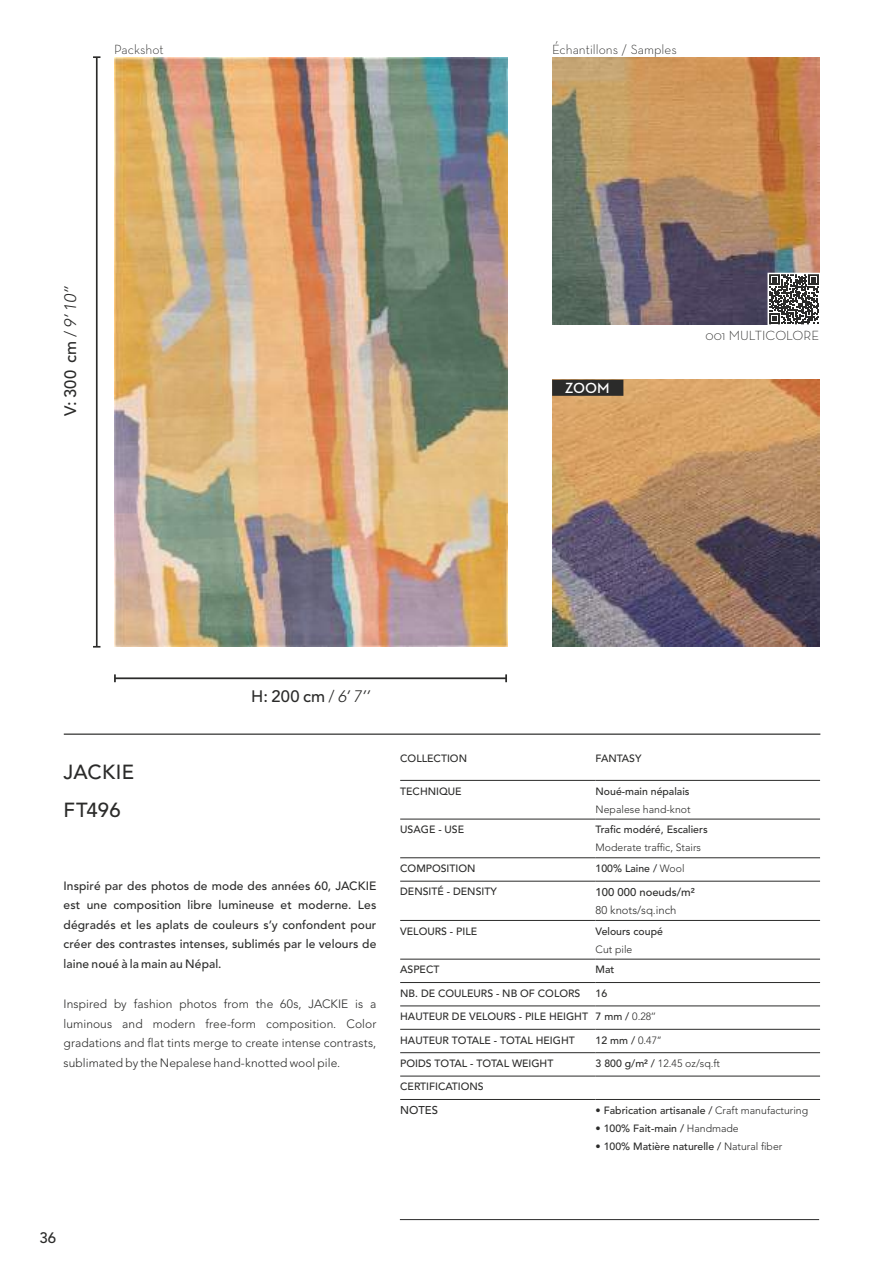
<style>
.page{position:relative;width:893px;height:1263px;background:#fff}
.page>*{position:absolute;margin:0;border:0;box-sizing:border-box;transform-origin:0 0}
.t1{font:500 20.25px/37.5px "Avenir LT Std";letter-spacing:.01em;color:#2b2b2a}
.t2{font:500 16.5px "Avenir LT Std";letter-spacing:.015em;color:#2b2b2a}
.t3{font:600 15px "Neutraface Text";color:#fff}
.t4{font:500 15px "Avenir LT Std";color:#2b2b2a}
.t5{font:300 13.5px "Neutraface Text";color:#2b2b2a}
.t6{font:500 12px/19.5px "Avenir LT Std";letter-spacing:.01em;color:#2b2b2a;text-align:justify}
.t7{font:300 12px/19.5px "Avenir LT Std";letter-spacing:.005em;color:#2b2b2a;text-align:justify}
.t8{font:500 11.25px "Avenir LT Std";color:#2b2b2a}
.t9{font:300 11.25px "Avenir LT Std";color:#2b2b2a}
.t10{font:500 10.5px "Avenir LT Std";color:#2b2b2a}
.t11{font:300 10.5px "Avenir LT Std";color:#2b2b2a}
.s1{font-weight:300}
.s2{font-weight:300;font-style:italic}
.s3{font-weight:500}
</style>
<div class="page">
<img style="left:114px;top:57px;width:393px;height:590px">
<img style="left:552px;top:57px;width:267px;height:267px">
<hr style="left:115px;top:677px;width:391px;height:2px;background:#2b2b2a">
<svg style="left:114px;top:674px;width:2px;height:8px"></svg>
<svg style="left:505px;top:674px;width:2px;height:8px"></svg>
<hr style="left:96px;top:57px;width:2px;height:590px;background:#2b2b2a">
<svg style="left:93px;top:646px;width:7px;height:2px"></svg>
<svg style="left:93px;top:56px;width:7px;height:2px"></svg>
<img style="left:552px;top:380px;width:267px;height:267px">
<div style="left:553px;top:380px;width:70px;height:15px;background:#2b2b2a"></div>
<div style="left:552px;top:380px;width:71px;height:16px;border:2px solid #2b2b2a"></div>
<hr style="left:400px;top:1219px;width:419px;height:1px;background:#2b2b2a">
<svg style="left:770px;top:276px;width:48px;height:47px"></svg>
<div style="left:767px;top:273px;width:54px;height:53px;border:2px solid #fff"></div>
<hr style="left:64px;top:733px;width:756px;height:2px;background:#2b2b2a">
<hr style="left:400px;top:780px;width:196px;height:1px;background:#2b2b2a">
<hr style="left:596px;top:780px;width:224px;height:1px;background:#2b2b2a">
<hr style="left:400px;top:819px;width:196px;height:1px;background:#2b2b2a">
<hr style="left:596px;top:819px;width:224px;height:1px;background:#2b2b2a">
<hr style="left:400px;top:857px;width:196px;height:1px;background:#2b2b2a">
<hr style="left:596px;top:857px;width:224px;height:1px;background:#2b2b2a">
<hr style="left:400px;top:881px;width:196px;height:1px;background:#2b2b2a">
<hr style="left:596px;top:881px;width:224px;height:1px;background:#2b2b2a">
<hr style="left:400px;top:920px;width:196px;height:1px;background:#2b2b2a">
<hr style="left:596px;top:920px;width:224px;height:1px;background:#2b2b2a">
<hr style="left:400px;top:959px;width:196px;height:1px;background:#2b2b2a">
<hr style="left:596px;top:959px;width:224px;height:1px;background:#2b2b2a">
<hr style="left:400px;top:982px;width:196px;height:1px;background:#2b2b2a">
<hr style="left:596px;top:982px;width:224px;height:1px;background:#2b2b2a">
<hr style="left:400px;top:1006px;width:196px;height:1px;background:#2b2b2a">
<hr style="left:596px;top:1006px;width:224px;height:1px;background:#2b2b2a">
<hr style="left:400px;top:1029px;width:196px;height:1px;background:#2b2b2a">
<hr style="left:596px;top:1029px;width:224px;height:1px;background:#2b2b2a">
<hr style="left:400px;top:1052px;width:196px;height:1px;background:#2b2b2a">
<hr style="left:596px;top:1052px;width:224px;height:1px;background:#2b2b2a">
<hr style="left:400px;top:1076px;width:196px;height:1px;background:#2b2b2a">
<hr style="left:596px;top:1076px;width:224px;height:1px;background:#2b2b2a">
<hr style="left:400px;top:1099px;width:196px;height:1px;background:#2b2b2a">
<hr style="left:596px;top:1099px;width:224px;height:1px;background:#2b2b2a">
<p class="t5" style="left:114px;top:40px;width:51px">Packshot</p>
<p class="t5" style="left:552px;top:40px;width:126px">Échantillons / Samples</p>
<h2 class="t2" style="left:61px;top:416px;width:132px;rotate:-90deg">V: 300 cm <span class="s1">/</span> <span class="s2">9’ 10’’</span></h2>
<h3 class="t3" style="left:565px;top:378px;width:46px">ZOOM</h3>
<p class="t5" style="left:705px;top:327px;width:115px">001 MULTICOLORE</p>
<h1 class="t1" style="left:64px;top:754px;width:72px">JACKIE<br>FT496</h1>
<h2 class="t2" style="left:251px;top:686px;width:120px">H: 200 cm <span class="s1">/</span> <span class="s2">6’ 7’’</span></h2>
<p class="t6" style="left:64px;top:876px;width:314px">Inspiré par des photos de mode des années 60, JACKIE est une composition libre lumineuse et moderne. Les dégradés et les aplats de couleurs s’y confondent pour créer des contrastes intenses, sublimés par le velours de laine noué à la main au Népal.</p>
<p class="t7" style="left:64px;top:995px;width:314px">Inspired by fashion photos from the 60s, JACKIE is a luminous and modern free-form composition. Color gradations and flat tints merge to create intense contrasts, sublimated by the Nepalese hand-knotted wool pile.</p>
<p class="t10" style="left:400px;top:752px;width:68px">COLLECTION</p>
<p class="t10" style="left:596px;top:752px;width:47px">FANTASY</p>
<p class="t10" style="left:400px;top:785px;width:63px">TECHNIQUE</p>
<p class="t10" style="left:596px;top:785px;width:95px">Noué-main népalais</p>
<p class="t11" style="left:596px;top:803px;width:96px">Nepalese hand-knot</p>
<p class="t10" style="left:400px;top:824px;width:66px">USAGE - USE</p>
<p class="t10" style="left:596px;top:824px;width:114px">Trafic modéré, Escaliers</p>
<p class="t11" style="left:596px;top:842px;width:107px">Moderate traffic, Stairs</p>
<p class="t10" style="left:400px;top:862px;width:77px">COMPOSITION</p>
<p class="t10" style="left:596px;top:862px;width:90px">100% Laine / <span class="s1">Wool</span></p>
<p class="t10" style="left:400px;top:886px;width:98px">DENSITÉ - DENSITY</p>
<p class="t8" style="left:596px;top:886px;width:101px">100 000 noeuds/m²</p>
<p class="t9" style="left:596px;top:903px;width:82px">80 knots/sq.inch</p>
<p class="t10" style="left:400px;top:925px;width:79px">VELOURS - PILE</p>
<p class="t10" style="left:596px;top:925px;width:69px">Velours coupé</p>
<p class="t11" style="left:596px;top:943px;width:38px">Cut pile</p>
<p class="t10" style="left:400px;top:964px;width:41px">ASPECT</p>
<p class="t10" style="left:596px;top:964px;width:20px">Mat</p>
<p class="t10" style="left:400px;top:987px;width:182px">NB. DE COULEURS - NB OF COLORS</p>
<p class="t10" style="left:596px;top:987px;width:13px">16</p>
<p class="t10" style="left:400px;top:1010px;width:257px">HAUTEUR DE VELOURS - PILE HEIGHT 7 mm / <span class="s1">0.28’’</span></p>
<p class="t10" style="left:400px;top:1034px;width:176px">HAUTEUR TOTALE - TOTAL HEIGHT</p>
<p class="t11" style="left:596px;top:1034px;width:68px"><span class="s3">12 mm /</span> 0.47’’</p>
<p class="t10" style="left:400px;top:1057px;width:155px">POIDS TOTAL - TOTAL WEIGHT</p>
<p class="t11" style="left:596px;top:1057px;width:126px"><span class="s3">3 800 g/m² /</span> 12.45 oz/sq.ft</p>
<p class="t10" style="left:400px;top:1081px;width:85px">CERTIFICATIONS</p>
<p class="t8" style="left:400px;top:1104px;width:39px">NOTES</p>
<p class="t10" style="left:596px;top:1104px;width:214px">• Fabrication artisanale / <span class="s1">Craft manufacturing</span></p>
<p class="t10" style="left:596px;top:1122px;width:145px">• 100% Fait-main / <span class="s1">Handmade</span></p>
<p class="t10" style="left:596px;top:1140px;width:188px">• 100% Matière naturelle / <span class="s1">Natural fiber</span></p>
<h3 class="t4" style="left:39px;top:1229px;width:18px">36</h3>
</div>
